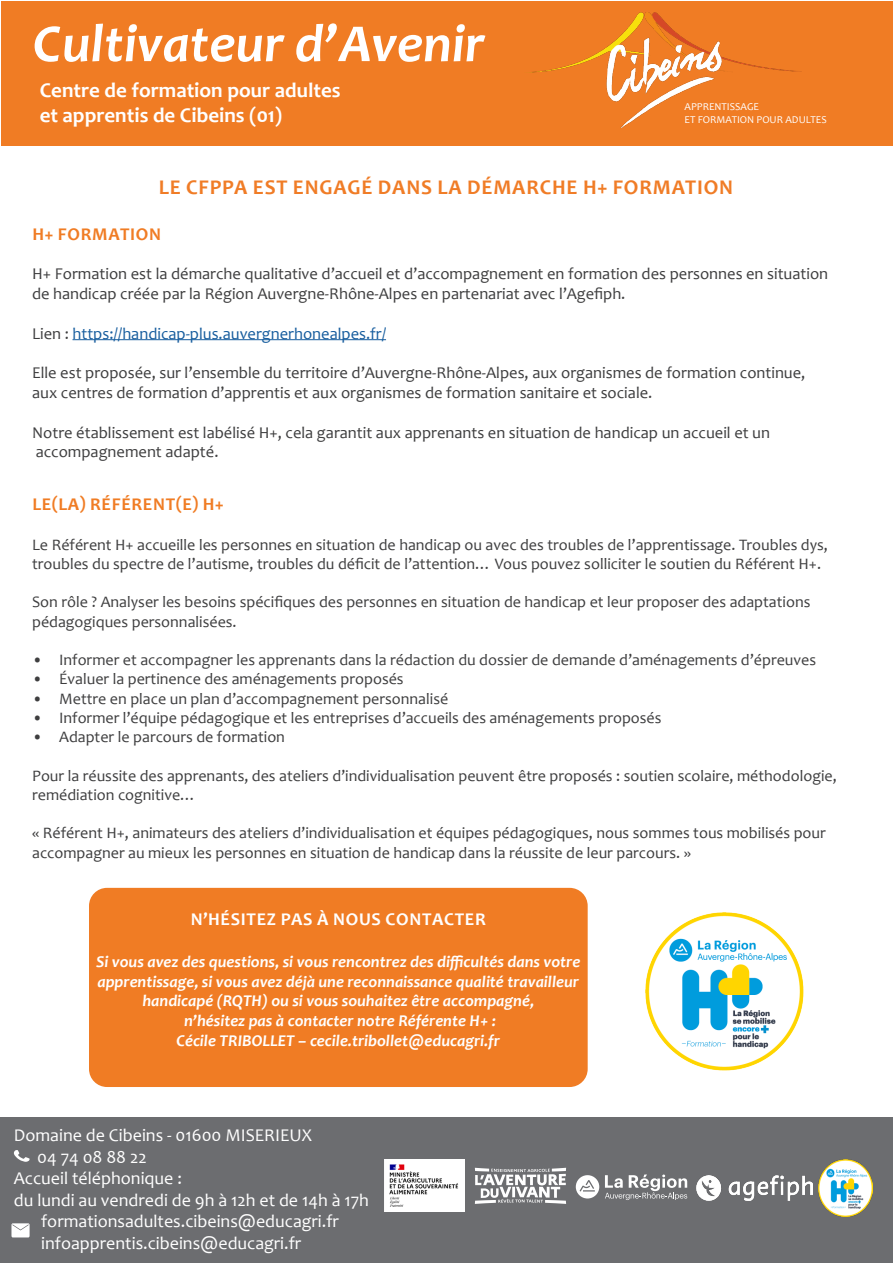
<style>
.page{position:relative;width:893px;height:1263px;background:#fff}
.page>*{position:absolute;margin:0;border:0;box-sizing:border-box;transform-origin:0 0}
.t1{font:italic 700 54px "Candara";color:#fff}
.t2{font:700 21px/25.2px "Candara";color:#fff}
.t3{font:700 21px "Candara";letter-spacing:.04em;color:#f07c26}
.t4{font:18px "Candara";color:#fff}
.t5{font:700 18px "Candara";letter-spacing:.04em;color:#f07c24}
.t6{font:700 18px "Candara";letter-spacing:.04em;color:#fff}
.t7{font:16.5px/19.8px "Candara";color:#3e3e3f}
.t8{font:italic 700 16.5px/19.8px "Candara";color:#fff;text-align:center}
.t9{font:16.5px "Candara";color:#175d9e}
.t10{font:16.05px/19.2px "Candara";color:#3e3e3f}
.t11{font:10.5px "Candara";color:#fff}
.s1{color:#3e3e3f}
</style>
<div class="page">
<div style="left:89px;top:888px;width:499px;height:199px;background:#f07c24;border-radius:18px"></div>
<div style="left:1px;top:1px;width:892px;height:144px;background:#f07c24"></div>
<hr style="left:73px;top:339px;width:313px;height:1px;background:#175d9e">
<img style="left:529px;top:12px;width:273px;height:115px">
<div style="left:0;top:1117px;width:893px;height:146px;background:#6c6d70"></div>
<img style="left:384px;top:1159px;width:81px;height:53px">
<svg style="left:475px;top:1168px;width:91px;height:36px"></svg>
<svg style="left:605px;top:1174px;width:82px;height:26px"></svg>
<svg style="left:576px;top:1175px;width:23px;height:23px"></svg>
<svg style="left:11px;top:1223px;width:19px;height:14px"></svg>
<svg style="left:14px;top:1150px;width:16px;height:12px"></svg>
<img style="left:697px;top:1175px;width:116px;height:26px">
<img style="left:819px;top:1160px;width:54px;height:57px">
<img style="left:645px;top:912px;width:159px;height:159px">
<p class="t1" style="left:33px;top:10px;width:453px">Cultivateur d’Avenir</p>
<p class="t2" style="left:40px;top:77px;width:302px">Centre de formation pour adultes et apprentis de Cibeins (01)</p>
<p class="t11" style="left:685px;top:100px;width:76px">APPRENTISSAGE</p>
<p class="t11" style="left:685px;top:113px;width:144px">ET FORMATION POUR ADULTES</p>
<p class="t3" style="left:159px;top:174px;width:576px">LE CFPPA EST ENGAGÉ DANS LA DÉMARCHE H+ FORMATION</p>
<p class="t5" style="left:32px;top:223px;width:130px">H+ FORMATION</p>
<p class="t7" style="left:32px;top:264px;width:798px">H+ Formation est la démarche qualitative d’accueil et d’accompagnement en formation des personnes en situation de handicap créée par la Région Auvergne-Rhône-Alpes en partenariat avec l’Agefiph.</p>
<p class="t9" style="left:32px;top:323px;width:355px"><span class="s1">Lien :</span> https://handicap-plus.auvergnerhonealpes.fr/</p>
<p class="t7" style="left:32px;top:363px;width:775px">Elle est proposée, sur l’ensemble du territoire d’Auvergne-Rhône-Alpes, aux organismes de formation continue,</p>
<p class="t7" style="left:32px;top:383px;width:622px">aux centres de formation d’apprentis et aux organismes de formation sanitaire et sociale.</p>
<p class="t7" style="left:32px;top:422px;width:739px">Notre établissement est labélisé H+, cela garantit aux apprenants en situation de handicap un accueil et un</p>
<p class="t7" style="left:36px;top:442px;width:184px">accompagnement adapté.</p>
<p class="t5" style="left:32px;top:493px;width:193px">LE(LA) RÉFÉRENT(E) H+</p>
<p class="t10" style="left:32px;top:535px;width:797px">Le Référent H+ accueille les personnes en situation de handicap ou avec des troubles de l’apprentissage. Troubles dys, troubles du spectre de l’autisme, troubles du déficit de l’attention… Vous pouvez solliciter le soutien du Référent H+.</p>
<p class="t10" style="left:32px;top:592px;width:780px">Son rôle ? Analyser les besoins spécifiques des personnes en situation de handicap et leur proposer des adaptations pédagogiques personnalisées.</p>
<p class="t10" style="left:32px;top:650px;width:785px">• Informer et accompagner les apprenants dans la rédaction du dossier de demande d’aménagements d’épreuves</p>
<p class="t10" style="left:32px;top:669px;width:373px">• Évaluer la pertinence des aménagements proposés</p>
<p class="t10" style="left:32px;top:689px;width:418px">• Mettre en place un plan d’accompagnement personnalisé</p>
<p class="t10" style="left:32px;top:708px;width:631px">• Informer l’équipe pédagogique et les entreprises d’accueils des aménagements proposés</p>
<p class="t10" style="left:32px;top:727px;width:254px">• Adapter le parcours de formation</p>
<p class="t10" style="left:32px;top:766px;width:806px">Pour la réussite des apprenants, des ateliers d’individualisation peuvent être proposés : soutien scolaire, méthodologie, remédiation cognitive…</p>
<p class="t10" style="left:32px;top:823px;width:795px">« Référent H+, animateurs des ateliers d’individualisation et équipes pédagogiques, nous sommes tous mobilisés pour accompagner au mieux les personnes en situation de handicap dans la réussite de leur parcours. »</p>
<p class="t6" style="left:191px;top:908px;width:296px">N’HÉSITEZ PAS À NOUS CONTACTER</p>
<p class="t8" style="left:96px;top:951px;width:486px">Si vous avez des questions, si vous rencontrez des difficultés dans votre apprentissage, si vous avez déjà une reconnaissance qualité travailleur handicapé (RQTH) ou si vous souhaitez être accompagné,</p>
<p class="t8" style="left:184px;top:1011px;width:313px">n’hésitez pas à contacter notre Référente H+ :</p>
<p class="t8" style="left:177px;top:1030px;width:325px">Cécile TRIBOLLET – cecile.tribollet@educagri.fr</p>
<p class="t4" style="left:14px;top:1124px;width:299px">Domaine de Cibeins - 01600 MISERIEUX</p>
<p class="t4" style="left:37px;top:1145px;width:111px">04 74 08 88 22</p>
<p class="t4" style="left:14px;top:1167px;width:170px">Accueil téléphonique :</p>
<p class="t4" style="left:14px;top:1189px;width:357px">du lundi au vendredi de 9h à 12h et de 14h à 17h</p>
<p class="t4" style="left:41px;top:1210px;width:299px">formationsadultes.cibeins@educagri.fr</p>
<p class="t4" style="left:41px;top:1232px;width:261px">infoapprentis.cibeins@educagri.fr</p>
</div>
